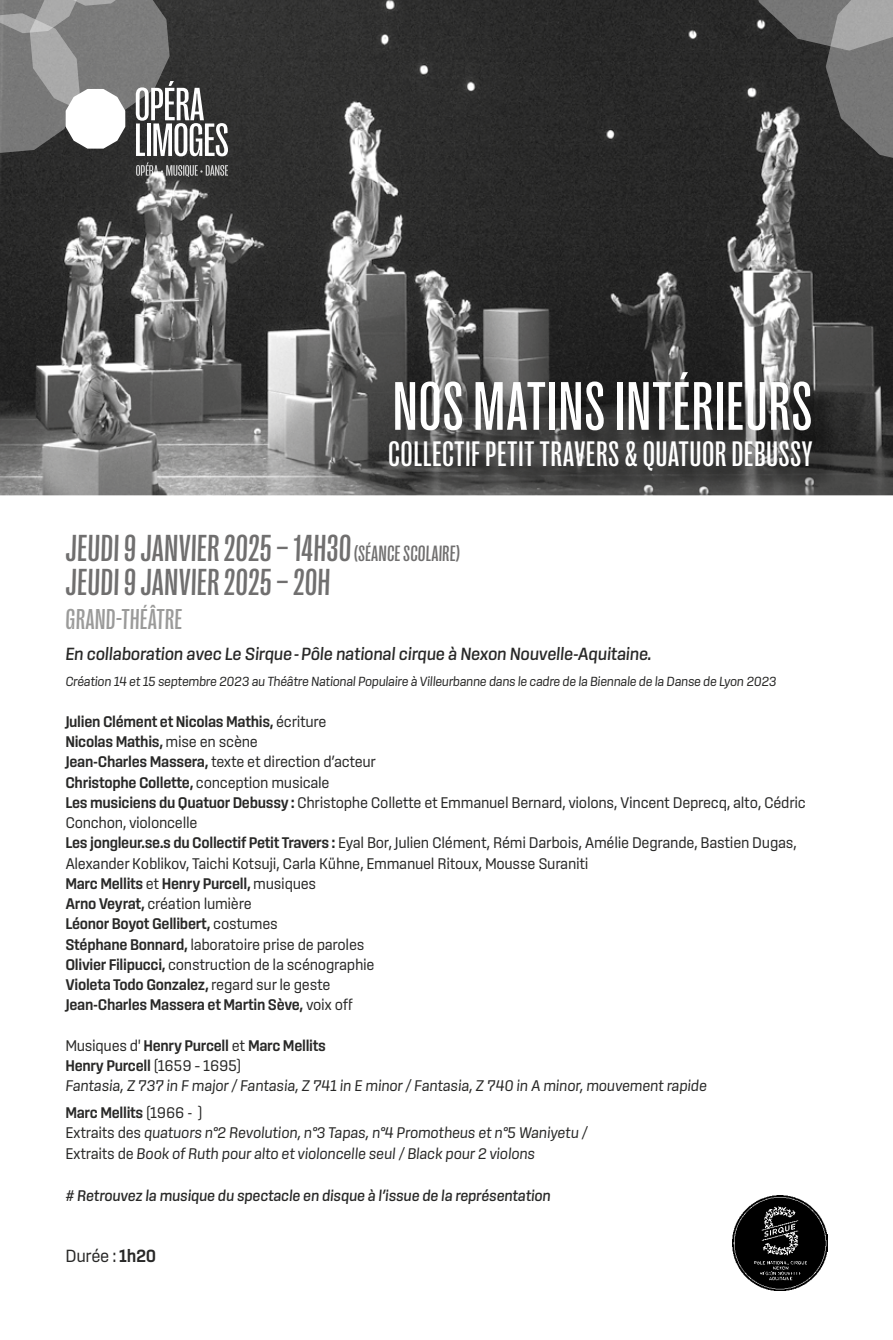
<style>
.page{position:relative;width:893px;height:1340px;background:#fff}
.page>*{position:absolute;margin:0;border:0;box-sizing:border-box;transform-origin:0 0}
.t1{font:500 69.75px "PP Right Grotesk Tight";letter-spacing:.03em;color:#fff;scale:.96 1}
.t2{font:500 38.25px/33.8px "PP Right Grotesk Tight";color:#706f6f}
.t3{font:500 36px "PP Right Grotesk Tight";letter-spacing:.03em;color:#fff}
.t4{font:500 29.25px "PP Right Grotesk Tight";color:#9b9b9a}
.t5{font:italic 500 18px "Sinter";letter-spacing:-.02em;color:#282827}
.t6{font:18px "Sinter";letter-spacing:-.02em;color:#282827}
.t7{font:15.75px/20.2px "Sinter";letter-spacing:-.02em;color:#282827}
.t8{font:italic 15.75px/20.2px "Sinter";letter-spacing:-.02em;color:#282827}
.t9{font:italic 500 15.75px "Sinter";letter-spacing:-.02em;color:#282827}
.t10{font:italic 13.5px "Sinter";letter-spacing:-.03em;color:#282827}
.s1{font-size:22.5px}
.s2{font-weight:600}
.s3{font-style:normal}
.s4{font-weight:600;font-style:normal}
</style>
<div class="page">
<svg style="left:0;top:0;width:893px;height:496px;background:#4a4a4a"></svg>
<svg style="left:136px;top:162px;width:92px;height:15px"></svg>
<svg style="left:0;top:0;width:228px;height:156px;background:#7d7d7d"></svg>
<svg style="left:744px;top:0;width:149px;height:167px;background:#595959"></svg>
<div style="left:393px;top:377px;width:446px;height:120px;background:#000;opacity:.75"></div>
<img style="left:732px;top:1195px;width:96px;height:95px">
<h1 class="t1" style="left:393px;top:371px;width:438px">NOS MATINS INTÉRIEURS</h1>
<h3 class="t3" style="left:388px;top:435px;width:426px">COLLECTIF PETIT TRAVERS &amp; QUATUOR DEBUSSY</h3>
<h2 class="t2" style="left:66px;top:532px;width:396px">JEUDI 9 JANVIER 2025 – 14H30 <span class="s1">(SÉANCE SCOLAIRE)<br></span>JEUDI 9 JANVIER 2025 – 20H</h2>
<h3 class="t4" style="left:66px;top:604px;width:119px">GRAND-THÉÂTRE</h3>
<p class="t5" style="left:65px;top:643px;width:588px">En collaboration avec Le Sirque-Pôle national cirque à Nexon Nouvelle-Aquitaine.</p>
<p class="t10" style="left:65px;top:673px;width:713px">Création 14 et 15 septembre 2023 au Théâtre National Populaire à Villeurbanne dans le cadre de la Biennale de la Danse de Lyon 2023</p>
<p class="t7" style="left:65px;top:711px;width:742px"><span class="s2">Julien Clément et Nicolas Mathis,</span> écriture<br><span class="s2">Nicolas Mathis,</span> mise en scène<br><span class="s2">Jean-Charles Massera,</span> texte et direction d’acteur<br><span class="s2">Christophe Collette,</span> conception musicale<br><span class="s2">Les musiciens du Quatuor Debussy :</span> Christophe Collette et Emmanuel Bernard, violons, Vincent Deprecq, alto, Cédric Conchon, violoncelle<br><span class="s2">Les jongleur.se.s du Collectif Petit Travers :</span> Eyal Bor, Julien Clément, Rémi Darbois, Amélie Degrande, Bastien Dugas, Alexander Koblikov, Taichi Kotsuji, Carla Kühne, Emmanuel Ritoux, Mousse Suraniti<br><span class="s2">Marc Mellits</span> et <span class="s2">Henry Purcell,</span> musiques<br><span class="s2">Arno Veyrat,</span> création lumière<br><span class="s2">Léonor Boyot Gellibert,</span> costumes<br><span class="s2">Stéphane Bonnard,</span> laboratoire prise de paroles<br><span class="s2">Olivier Filipucci,</span> construction de la scénographie<br><span class="s2">Violeta Todo Gonzalez,</span> regard sur le geste<br><span class="s2">Jean-Charles Massera et Martin Sève,</span> voix off</p>
<p class="t8" style="left:65px;top:1035px;width:643px"><span class="s3">Musiques d'</span> <span class="s4">Henry Purcell</span> <span class="s3">et</span> <span class="s4">Marc Mellits<br>Henry Purcell</span> <span class="s3">(1659 – 1695)<br></span>Fantasia, Z 737 in F major / Fantasia, Z 741 in E minor / Fantasia, Z 740 in A minor, mouvement rapide</p>
<p class="t8" style="left:65px;top:1102px;width:524px"><span class="s4">Marc Mellits</span> <span class="s3">(1966 - )<br>Extraits des</span> quatuors n°2 Revolution, n°3 Tapas, n°4 Promotheus et n°5 Waniyetu /<br><span class="s3">Extraits de</span> Book of Ruth pour alto et violoncelle seul / Black pour 2 violons</p>
<p class="t9" style="left:65px;top:1186px;width:487px"># Retrouvez la musique du spectacle en disque à l’issue de la représentation</p>
<p class="t6" style="left:65px;top:1245px;width:92px">Durée : <span class="s2">1h20</span></p>
</div>
